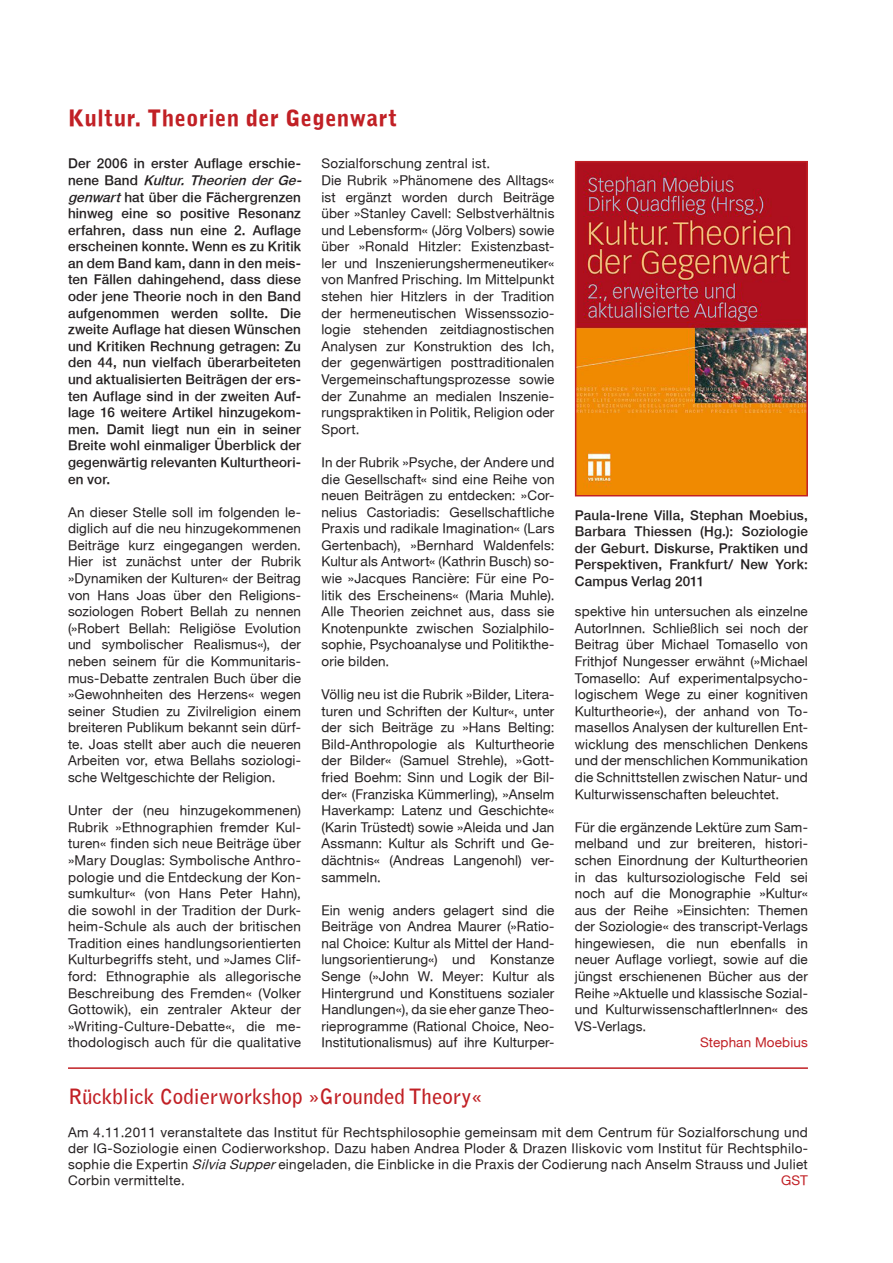
<style>
.page{position:relative;width:893px;height:1263px;background:#fff}
.page>*{position:absolute;margin:0;border:0;box-sizing:border-box;transform-origin:0 0}
.TITEL{font:900 22.5px "Bell Gothic";letter-spacing:.02em;color:#c12025}
.t1{font:700 21px "Bell Gothic";color:#c12025}
.FLIESSTEXT{font:13.5px/16.6px "Helvetica SOC Roman";letter-spacing:.01em;color:#231f20;text-align:justify}
.FLIESSTEXT-2{font:13.5px/16.6px "Helvetica SOC Medium";letter-spacing:.01em;color:#231f20}
.BILDTEXT{font:13.5px/16.5px "Helvetica SOC Medium";letter-spacing:.01em;color:#231f20;text-align:justify}
.FLIESSTEXT-3{font:13.5px "Helvetica SOC Roman";letter-spacing:.01em;color:#c12025}
.s1{font-style:italic}
</style>
<div class="page">
<img style="left:578px;top:164px;width:227px;height:329px">
<div style="left:575px;top:161px;width:233px;height:335px;border:2px solid #c12025"></div>
<hr style="left:68px;top:1067px;width:740px;height:2px;background:#c12025">
<p class="TITEL" style="left:68px;top:104px;width:331px">Kultur. Theorien der Gegenwart</p>
<p class="FLIESSTEXT-2" style="left:68px;top:155px;width:239px">Der 2006 in erster Auflage erschie&shy;n e n e B a n d <span class="s1">Kultur. Theorien der Ge&shy;genwart</span>hat über die Fächergrenzen hinweg eine so positive Resonanz erfahren, dass nun eine 2. Auflage erscheinen konnte. Wenn es zu Kritik an dem Band kam, dann in den meis&shy;ten Fällen dahingehend, dass diese oder jene Theorie noch in den Band aufgenommen werden sollte. Die zweite Auflage hat diesen Wünschen und Kritiken Rechnung getragen: Zu den 44, nun vielfach überarbeiteten und aktualisierten Beiträgen der ers&shy;ten Auflage sind in der zweiten Auf&shy;lage 16 weitere Artikel hinzugekom&shy;men. Damit liegt nun ein in seiner Breite wohl einmaliger Überblick der gegenwärtig relevanten Kulturtheori&shy;en vor.</p>
<p class="FLIESSTEXT" style="left:68px;top:503px;width:235px">An dieser Stelle soll im folgenden le&shy;diglich auf die neu hinzugekommenen Beiträge kurz eingegangen werden.<br>Hier ist zunächst unter der Rubrik »Dynamiken der Kulturen« der Beitrag von Hans Joas über den Religions&shy;soziologen Robert Bellah zu nennen (»Robert Bellah: Religiöse Evolution und symbolischer Realismus«), der neben seinem für die Kommunitaris&shy;mus-Debatte zentralen Buch über die »Gewohnheiten des Herzens« wegen seiner Studien zu Zivilreligion einem breiteren Publikum bekannt sein dürf&shy;te. Joas stellt aber auch die neueren Arbeiten vor, etwa Bellahs soziologi&shy;sche Weltgeschichte der Religion.</p>
<p class="FLIESSTEXT" style="left:68px;top:802px;width:235px">Unter der (neu hinzugekommenen)<br>Rubrik »Ethnographien fremder Kul&shy;turen« finden sich neue Beiträge über »Mary Douglas: Symbolische Anthro&shy;pologie und die Entdeckung der Kon&shy;sumkultur« (von Hans Peter Hahn), die sowohl in der Tradition der Durk&shy;heim-Schule als auch der britischen Tradition eines handlungsorientierten Kulturbegriffs steht, und »James Clif&shy;ford: Ethnographie als allegorische Beschreibung des Fremden« (Volker Gottowik), ein zentraler Akteur der »Writing-Culture-Debatte«, die me&shy;thodologisch auch für die qualitative</p>
<p class="FLIESSTEXT" style="left:321px;top:155px;width:170px">Sozialforschung zentral ist.</p>
<p class="FLIESSTEXT" style="left:321px;top:172px;width:235px">Die Rubrik »Phänomene des Alltags« ist ergänzt worden durch Beiträge über »Stanley Cavell: Selbstverhältnis und Lebensform« (Jörg Volbers) sowie über »Ronald Hitzler: Existenzbast&shy;ler und Inszenierungshermeneutiker« von Manfred Prisching. Im Mittelpunkt stehen hier Hitzlers in der Tradition der hermeneutischen Wissenssozio&shy;logie stehenden zeitdiagnostischen Analysen zur Konstruktion des Ich, der gegenwärtigen posttraditionalen Vergemeinschaftungsprozesse sowie der Zunahme an medialen Inszenie&shy;rungspraktiken in Politik, Religion oder Sport.</p>
<p class="FLIESSTEXT" style="left:321px;top:454px;width:235px">In der Rubrik »Psyche, der Andere und die Gesellschaft« sind eine Reihe von neuen Beiträgen zu entdecken: »Cor&shy;nelius Castoriadis: Gesellschaftliche Praxis und radikale Imagination« (Lars Gertenbach), »Bernhard Waldenfels:<br>Kultur als Antwort« (Kathrin Busch) so&shy;wie »Jacques Rancière: Für eine Po&shy;litik des Erscheinens« (Maria Muhle).<br>Alle Theorien zeichnet aus, dass sie Knotenpunkte zwischen Sozialphilo&shy;sophie, Psychoanalyse und Politikthe&shy;orie bilden.</p>
<p class="FLIESSTEXT" style="left:321px;top:686px;width:235px">Völlig neu ist die Rubrik »Bilder, Litera&shy;turen und Schriften der Kultur«, unter der sich Beiträge zu »Hans Belting:<br>Bild-Anthropologie als Kulturtheorie der Bilder« (Samuel Strehle), »Gott&shy;fried Boehm: Sinn und Logik der Bil&shy;der« (Franziska Kümmerling), »Anselm Haverkamp: Latenz und Geschichte« (Karin Trüstedt) sowie »Aleida und Jan Assmann: Kultur als Schrift und Ge&shy;dächtnis« (Andreas Langenohl) ver&shy;sammeln.</p>
<p class="FLIESSTEXT" style="left:321px;top:901px;width:235px">Ein wenig anders gelagert sind die Beiträge von Andrea Maurer (»Ratio&shy;nal Choice: Kultur als Mittel der Hand&shy;lungsorientierung«) und Konstanze Senge (»John W. Meyer: Kultur als Hintergrund und Konstituens sozialer Handlungen«), da sie eher ganze Theo&shy;rieprogramme (Rational Choice, Neo-Institutionalismus) auf ihre Kulturper-</p>
<p class="BILDTEXT" style="left:575px;top:507px;width:235px">Paula-Irene Villa, Stephan Moebius, Barbara Thiessen (Hg.): Soziologie der Geburt. Diskurse, Praktiken und Perspektiven, Frankfurt/ New York:<br>Campus Verlag 2011</p>
<p class="FLIESSTEXT" style="left:575px;top:603px;width:235px">spektive hin untersuchen als einzelne AutorInnen. Schließlich sei noch der Beitrag über Michael Tomasello von Frithjof Nungesser erwähnt (»Michael Tomasello: Auf experimentalpsycho&shy;logischem Wege zu einer kognitiven Kulturtheorie«), der anhand von To&shy;masellos Analysen der kulturellen Ent&shy;wicklung des menschlichen Denkens und der menschlichen Kommunikation die Schnittstellen zwischen Natur- und Kulturwissenschaften beleuchtet.</p>
<p class="FLIESSTEXT" style="left:575px;top:818px;width:235px">Für die ergänzende Lektüre zum Sam&shy;melband und zur breiteren, histori&shy;schen Einordnung der Kulturtheorien in das kultursoziologische Feld sei noch auf die Monographie »Kultur« aus der Reihe »Einsichten: Themen der Soziologie« des transcript-Verlags hingewiesen, die nun ebenfalls in neuer Auflage vorliegt, sowie auf die jüngst erschienenen Bücher aus der Reihe »Aktuelle und klassische Sozial&shy;und KulturwissenschaftlerInnen« des VS-Verlags.</p>
<p class="FLIESSTEXT-3" style="left:700px;top:1034px;width:109px">Stephan Moebius</p>
<p class="t1" style="left:68px;top:1084px;width:416px">Rückblick Codierworkshop »Grounded Theory«</p>
<p class="FLIESSTEXT" style="left:68px;top:1123px;width:741px">Am 4.11.2011 veranstaltete das Institut für Rechtsphilosophie gemeinsam mit dem Centrum für Sozialforschung und der IG-Soziologie einen Codierworkshop. Dazu haben Andrea Ploder &amp; Drazen Iliskovic vom Institut für Rechtsphilo&shy;sophie die Expertin <span class="s1">Silvia Supper</span>eingeladen, die Einblicke in die Praxis der Codierung nach Anselm Strauss und Juliet Corbin vermittelte.</p>
<p class="FLIESSTEXT-3" style="left:781px;top:1172px;width:28px">GST</p>
</div>
